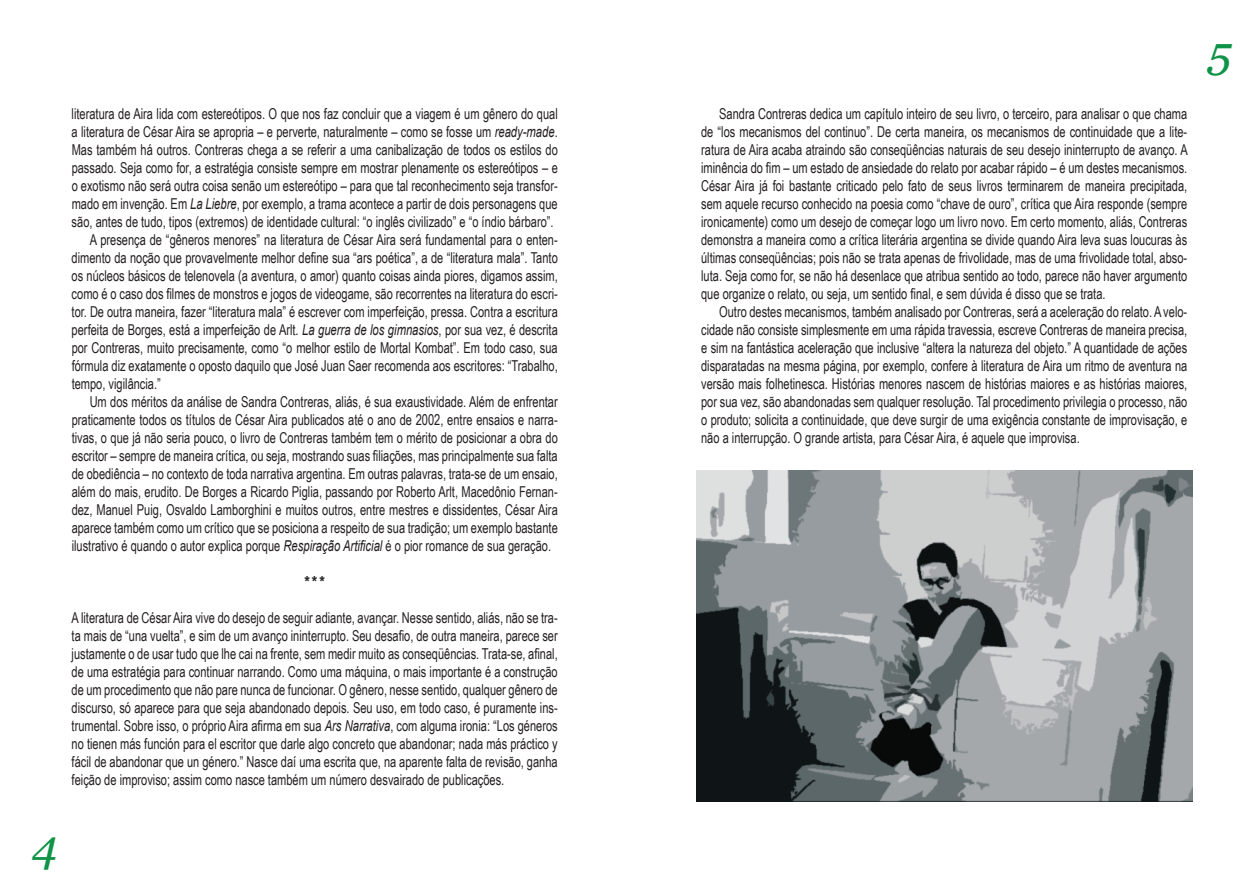
<style>
.page{position:relative;width:1259px;height:893px;background:#fff}
.page>*{position:absolute;margin:0;border:0;box-sizing:border-box;transform-origin:0 0}
.t1{font:italic 45px "Georgia";color:#0f9346}
.t2{font:15px/18px "Arial Narrow";color:#231f20;text-align:justify;scale:.9 1}
.t3{font:900 15px "Arial";color:#231f20;scale:.9 1}
.s1{font-family:"Arial";font-style:italic}
</style>
<div class="page">
<img style="left:696px;top:470px;width:496px;height:332px">
<p class="t2" style="left:72px;top:104px;width:542px">literatura de Aira lida com estereótipos. O que nos faz concluir que a viagem é um gênero do qual</p>
<p class="t2" style="left:72px;top:122px;width:542px">a literatura de César Aira se apropria – e perverte, naturalmente – como se fosse um <span class="s1">ready-made</span>.</p>
<p class="t2" style="left:72px;top:140px;width:542px">Mas também há outros. Contreras chega a se referir a uma canibalização de todos os estilos do</p>
<p class="t2" style="left:72px;top:158px;width:542px">passado. Seja como for, a estratégia consiste sempre em mostrar plenamente os estereótipos – e</p>
<p class="t2" style="left:72px;top:176px;width:541px">o exotismo não será outra coisa senão um estereótipo – para que tal reconhecimento seja transfor-</p>
<p class="t2" style="left:72px;top:194px;width:541px">mado em invenção. Em <span class="s1">La Liebre</span>, por exemplo, a trama acontece a partir de dois personagens que</p>
<p class="t2" style="left:72px;top:212px;width:537px">são, antes de tudo, tipos (extremos) de identidade cultural: “o inglês civilizado” e “o índio bárbaro”.</p>
<p class="t2" style="left:90px;top:230px;width:521px">A presença de “gêneros menores” na literatura de César Aira será fundamental para o enten-</p>
<p class="t2" style="left:72px;top:248px;width:542px">dimento da noção que provavelmente melhor define sua “ars poética”, a de “literatura mala”. Tanto</p>
<p class="t2" style="left:72px;top:266px;width:541px">os núcleos básicos de telenovela (a aventura, o amor) quanto coisas ainda piores, digamos assim,</p>
<p class="t2" style="left:72px;top:284px;width:542px">como é o caso dos filmes de monstros e jogos de videogame, são recorrentes na literatura do escri-</p>
<p class="t2" style="left:72px;top:302px;width:542px">tor. De outra maneira, fazer “literatura mala” é escrever com imperfeição, pressa. Contra a escritura</p>
<p class="t2" style="left:72px;top:320px;width:542px">perfeita de Borges, está a imperfeição de Arlt. <span class="s1">La guerra de los gimnasios</span>, por sua vez, é descrita</p>
<p class="t2" style="left:72px;top:338px;width:541px">por Contreras, muito precisamente, como “o melhor estilo de Mortal Kombat”. Em todo caso, sua</p>
<p class="t2" style="left:72px;top:356px;width:541px">fórmula diz exatamente o oposto daquilo que José Juan Saer recomenda aos escritores: “Trabalho,</p>
<p class="t2" style="left:72px;top:374px;width:101px">tempo, vigilância.”</p>
<p class="t2" style="left:90px;top:392px;width:521px">Um dos méritos da análise de Sandra Contreras, aliás, é sua exaustividade. Além de enfrentar</p>
<p class="t2" style="left:72px;top:410px;width:541px">praticamente todos os títulos de César Aira publicados até o ano de 2002, entre ensaios e narra-</p>
<p class="t2" style="left:72px;top:428px;width:542px">tivas, o que já não seria pouco, o livro de Contreras também tem o mérito de posicionar a obra do</p>
<p class="t2" style="left:72px;top:446px;width:541px">escritor – sempre de maneira crítica, ou seja, mostrando suas filiações, mas principalmente sua falta</p>
<p class="t2" style="left:72px;top:464px;width:542px">de obediência – no contexto de toda narrativa argentina. Em outras palavras, trata-se de um ensaio,</p>
<p class="t2" style="left:72px;top:482px;width:541px">além do mais, erudito. De Borges a Ricardo Piglia, passando por Roberto Arlt, Macedônio Fernan-</p>
<p class="t2" style="left:72px;top:500px;width:542px">dez, Manuel Puig, Osvaldo Lamborghini e muitos outros, entre mestres e dissidentes, César Aira</p>
<p class="t2" style="left:72px;top:518px;width:541px">aparece também como um crítico que se posiciona a respeito de sua tradição; um exemplo bastante</p>
<p class="t2" style="left:72px;top:536px;width:534px">ilustrativo é quando o autor explica porque <span class="s1">Respiração Artificial</span> é o pior romance de sua geração.</p>
<p class="t3" style="left:303px;top:571px;width:27px">***</p>
<p class="t2" style="left:72px;top:608px;width:542px">A literatura de César Aira vive do desejo de seguir adiante, avançar. Nesse sentido, aliás, não se tra&shy;ta mais de “una vuelta”, e sim de um avanço ininterrupto. Seu desafio, de outra maneira, parece ser justamente o de usar tudo que lhe cai na frente, sem medir muito as conseqüências. Trata-se, afinal, de uma estratégia para continuar narrando. Como uma máquina, o mais importante é a construção de um procedimento que não pare nunca de funcionar. O gênero, nesse sentido, qualquer gênero de discurso, só aparece para que seja abandonado depois. Seu uso, em todo caso, é puramente ins&shy;trumental. Sobre isso, o próprio Aira afirma em sua <span class="s1">Ars Narrativa</span>, com alguma ironia: “Los géneros no tienen más función para el escritor que darle algo concreto que abandonar; nada más práctico y fácil de abandonar que un género.” Nasce daí uma escrita que, na aparente falta de revisão, ganha feição de improviso; assim como nasce também um número desvairado de publicações.</p>
<h1 class="t1" style="left:31px;top:818px;width:27px">4</h1>
<p class="t2" style="left:701px;top:104px;width:542px;text-indent:18px">Sandra Contreras dedica um capítulo inteiro de seu livro, o terceiro, para analisar o que chama de “los mecanismos del continuo”. De certa maneira, os mecanismos de continuidade que a lite&shy;ratura de Aira acaba atraindo são conseqüências naturais de seu desejo ininterrupto de avanço. A iminência do fim – um estado de ansiedade do relato por acabar rápido – é um destes mecanismos.<br>César Aira já foi bastante criticado pelo fato de seus livros terminarem de maneira precipitada, sem aquele recurso conhecido na poesia como “chave de ouro”, crítica que Aira responde (sempre ironicamente) como um desejo de começar logo um livro novo. Em certo momento, aliás, Contreras demonstra a maneira como a crítica literária argentina se divide quando Aira leva suas loucuras às últimas conseqüências; pois não se trata apenas de frivolidade, mas de uma frivolidade total, abso&shy;luta. Seja como for, se não há desenlace que atribua sentido ao todo, parece não haver argumento que organize o relato, ou seja, um sentido final, e sem dúvida é disso que se trata.</p>
<p class="t2" style="left:701px;top:302px;width:542px;text-indent:18px">Outro destes mecanismos, também analisado por Contreras, será a aceleração do relato. A velo&shy;cidade não consiste simplesmente em uma rápida travessia, escreve Contreras de maneira precisa, e sim na fantástica aceleração que inclusive “altera la natureza del objeto.” A quantidade de ações disparatadas na mesma página, por exemplo, confere à literatura de Aira um ritmo de aventura na versão mais folhetinesca. Histórias menores nascem de histórias maiores e as histórias maiores, por sua vez, são abandonadas sem qualquer resolução. Tal procedimento privilegia o processo, não o produto; solicita a continuidade, que deve surgir de uma exigência constante de improvisação, e não a interrupção. O grande artista, para César Aira, é aquele que improvisa.</p>
<h1 class="t1" style="left:1207px;top:24px;width:25px">5</h1>
</div>
